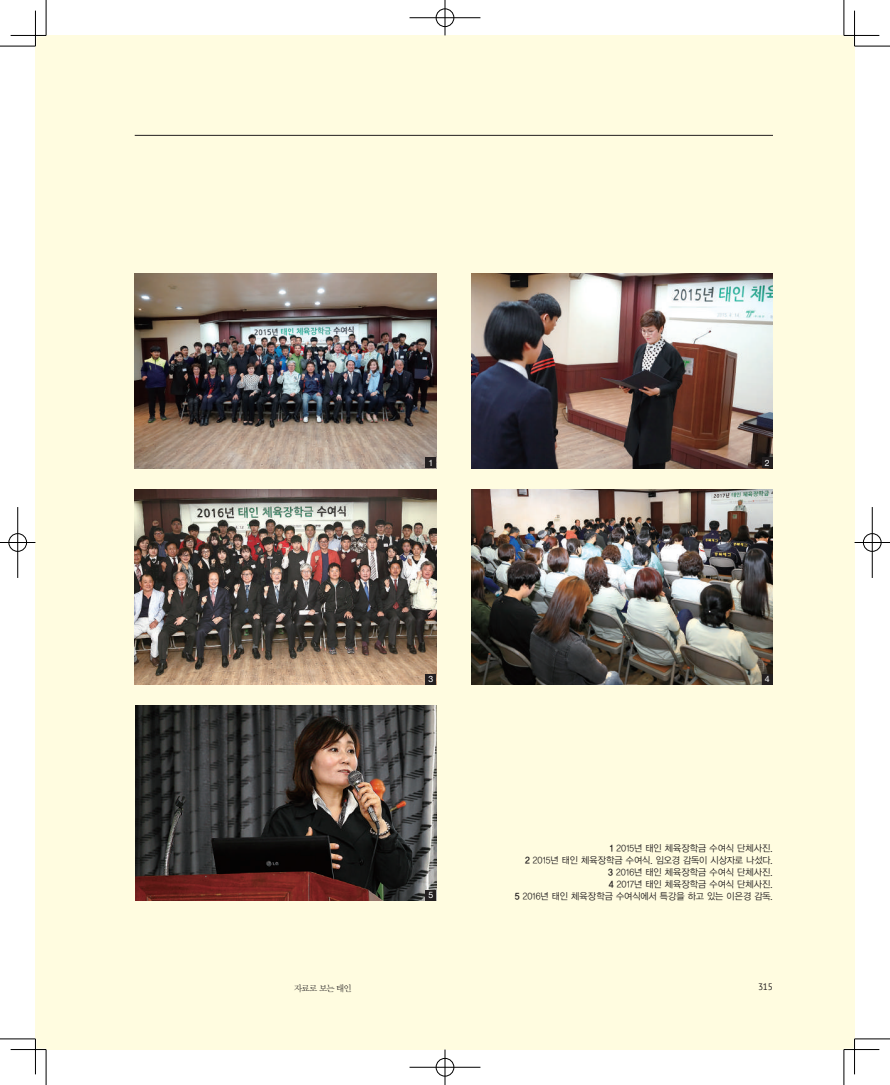
<style>
.page{position:relative;width:890px;height:1085px;background:#fff}
.page>*{position:absolute;margin:0;border:0;box-sizing:border-box;transform-origin:0 0}
.t1{font:9.38px/11.9px "YDVYGO12";color:#231f20;text-align:right;scale:.95 1}
.t2{font:9.38px "PT Sans";color:#231f20}
.t3{font:8.75px "YDVY Mj O12";letter-spacing:-.115em;color:#231f20}
.t4{font:8.75px "Helvetica Neue";color:#fff}
.s1{font-family:"YDVYGO14"}
</style>
<div class="page">
<div style="left:35px;top:35px;width:819px;height:1014px;background:#fffce0"></div>
<hr style="left:135px;top:135px;width:637px;height:1px;background:#231f20">
<img style="left:135px;top:273px;width:301px;height:195px">
<img style="left:471px;top:273px;width:301px;height:195px">
<img style="left:135px;top:489px;width:301px;height:195px">
<img style="left:471px;top:489px;width:301px;height:195px">
<img style="left:135px;top:705px;width:301px;height:195px">
<div style="left:761px;top:457px;width:11px;height:11px;background:#231f20"></div>
<div style="left:761px;top:673px;width:11px;height:11px;background:#231f20"></div>
<div style="left:425px;top:457px;width:11px;height:11px;background:#231f20"></div>
<div style="left:425px;top:673px;width:11px;height:11px;background:#231f20"></div>
<div style="left:425px;top:889px;width:11px;height:11px;background:#231f20"></div>
<hr style="left:11px;top:1048px;width:35px;height:2px;background:#fff">
<hr style="left:843px;top:1048px;width:36px;height:2px;background:#fff">
<hr style="left:853px;top:11px;width:2px;height:35px;background:#fff">
<hr style="left:853px;top:1038px;width:2px;height:36px;background:#fff">
<hr style="left:0;top:46px;width:35px;height:1px;background:#000">
<hr style="left:854px;top:46px;width:35px;height:1px;background:#000">
<hr style="left:0;top:1038px;width:35px;height:1px;background:#000">
<hr style="left:854px;top:1038px;width:35px;height:1px;background:#000">
<hr style="left:46px;top:0;width:1px;height:35px;background:#000">
<hr style="left:46px;top:1049px;width:1px;height:35px;background:#000">
<hr style="left:843px;top:0;width:1px;height:35px;background:#000">
<hr style="left:843px;top:1049px;width:1px;height:35px;background:#000">
<hr style="left:11px;top:35px;width:35px;height:1px;background:#000">
<hr style="left:843px;top:35px;width:36px;height:1px;background:#000">
<hr style="left:11px;top:1049px;width:35px;height:1px;background:#000">
<hr style="left:843px;top:1049px;width:36px;height:1px;background:#000">
<hr style="left:35px;top:11px;width:1px;height:35px;background:#000">
<hr style="left:35px;top:1038px;width:1px;height:36px;background:#000">
<hr style="left:854px;top:11px;width:1px;height:35px;background:#000">
<hr style="left:854px;top:1038px;width:1px;height:36px;background:#000">
<div style="left:435px;top:8px;width:19px;height:19px;border:2px solid #fff;border-radius:50%"></div>
<hr style="left:409px;top:17px;width:71px;height:2px;background:#fff">
<hr style="left:444px;top:0;width:2px;height:35px;background:#fff">
<div style="left:436px;top:9px;width:18px;height:18px;border:1px solid #000;border-radius:50%"></div>
<hr style="left:409px;top:18px;width:71px;height:1px;background:#000">
<hr style="left:444px;top:0;width:1px;height:35px;background:#000">
<div style="left:435px;top:1057px;width:19px;height:19px;border:2px solid #fff;border-radius:50%"></div>
<hr style="left:444px;top:1049px;width:2px;height:35px;background:#fff">
<div style="left:436px;top:1057px;width:18px;height:19px;border:1px solid #000;border-radius:50%"></div>
<hr style="left:409px;top:1066px;width:71px;height:1px;background:#000">
<hr style="left:444px;top:1049px;width:1px;height:35px;background:#000">
<div style="left:8px;top:532px;width:19px;height:20px;border:2px solid #fff;border-radius:50%"></div>
<hr style="left:0;top:541px;width:35px;height:2px;background:#fff">
<hr style="left:17px;top:507px;width:2px;height:71px;background:#fff">
<div style="left:9px;top:533px;width:18px;height:18px;border:1px solid #000;border-radius:50%"></div>
<hr style="left:0;top:542px;width:35px;height:1px;background:#000">
<hr style="left:18px;top:507px;width:1px;height:71px;background:#000">
<div style="left:862px;top:532px;width:19px;height:20px;border:2px solid #fff;border-radius:50%"></div>
<hr style="left:854px;top:541px;width:35px;height:2px;background:#fff">
<hr style="left:871px;top:507px;width:2px;height:71px;background:#fff">
<div style="left:863px;top:533px;width:18px;height:18px;border:1px solid #000;border-radius:50%"></div>
<hr style="left:854px;top:542px;width:35px;height:1px;background:#000">
<hr style="left:871px;top:507px;width:1px;height:71px;background:#000">
<p class="t4" style="left:428px;top:456px;width:6px">1</p>
<p class="t4" style="left:764px;top:456px;width:6px">2</p>
<p class="t4" style="left:428px;top:672px;width:6px">3</p>
<p class="t4" style="left:428px;top:888px;width:6px">5</p>
<p class="t4" style="left:764px;top:672px;width:6px">4</p>
<p class="t1" style="left:514px;top:842px;width:273px"><span class="s1">1</span> 2015년 태인 체육장학금 수여식 단체사진.<br><span class="s1">2</span> 2015년 태인 체육장학금 수여식. 임오경 감독이 시상자로 나섰다.<br><span class="s1">3</span> 2016년 태인 체육장학금 수여식 단체사진.<br><span class="s1">4</span> 2017년 태인 체육장학금 수여식 단체사진.<br><span class="s1">5</span> 2016년 태인 체육장학금 수여식에서 특강을 하고 있는 이은경 감독.</p>
<p class="t3" style="left:294px;top:983px;width:59px">자료로 보는 태인</p>
<p class="t2" style="left:757px;top:980px;width:16px">315</p>
</div>
